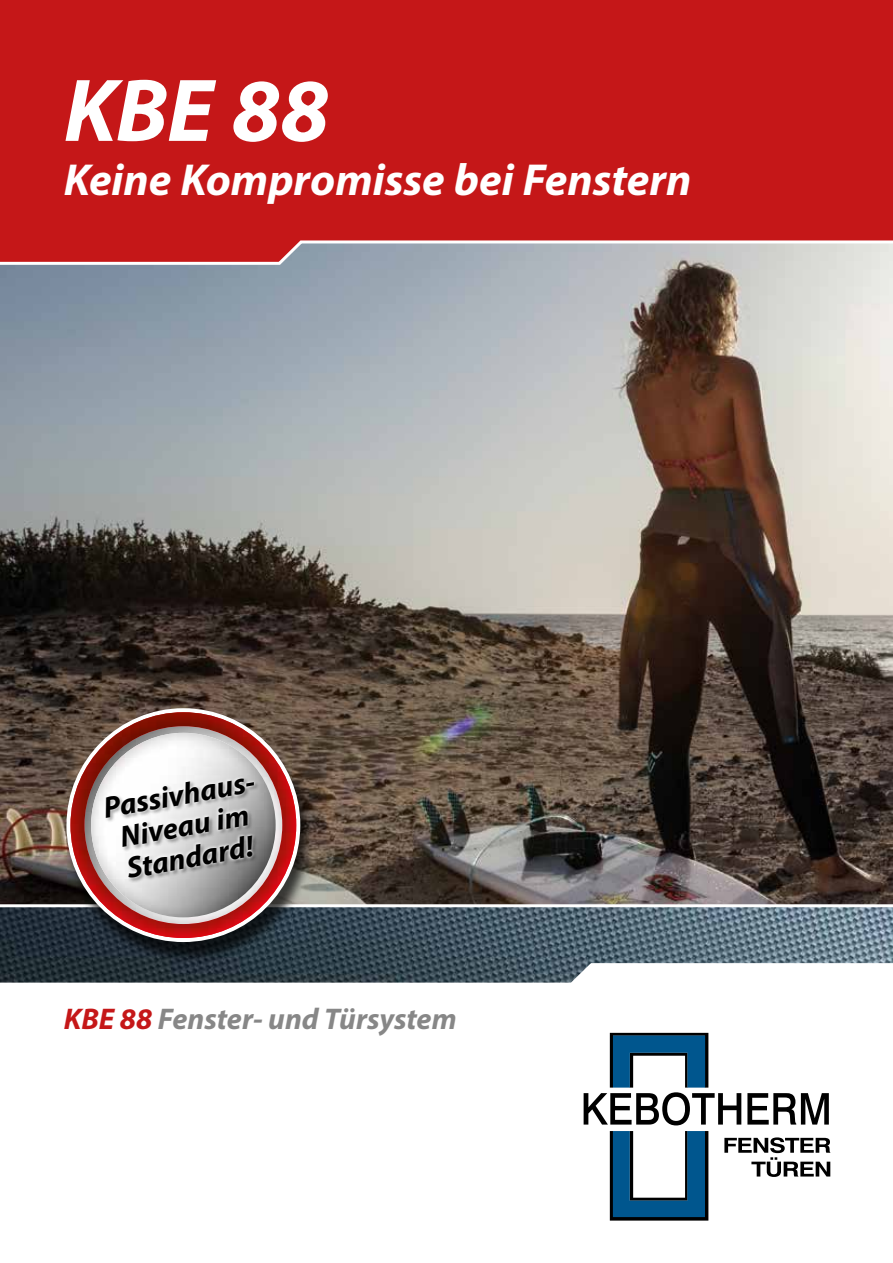
<style>
.page{position:relative;width:893px;height:1263px;background:#fff}
.page>*{position:absolute;margin:0;border:0;box-sizing:border-box;transform-origin:0 0}
.t1{font:italic 700 90px "Myriad Pro";color:#fff}
.t2{font:italic 700 45px "Myriad Pro";color:#fff}
.t3{font:italic 700 30.15px/31.7px "Myriad Pro";color:#000;text-align:center}
.t4{font:italic 700 30px "Myriad Pro";color:#878787}
.s1{color:#c51718}
</style>
<div class="page">
<img style="left:0;top:266px;width:893px;height:638px">
<img style="left:0;top:907px;width:893px;height:75px">
<div style="left:0;top:0;width:893px;height:239px;background:#c51718"></div>
<svg style="left:0;top:239px;width:893px;height:27px;background:#c18e92"></svg>
<svg style="left:610px;top:1131px;width:98px;height:89px"></svg>
<svg style="left:584px;top:1033px;width:157px;height:92px"></svg>
<svg style="left:747px;top:1093px;width:82px;height:31px"></svg>
<svg style="left:724px;top:1137px;width:106px;height:40px"></svg>
<div style="left:63px;top:713px;width:252px;height:252px;background:#000;opacity:.7"></div>
<img style="left:71px;top:712px;width:225px;height:226px">
<img style="left:84px;top:726px;width:198px;height:198px">
<img style="left:91px;top:733px;width:185px;height:184px;border-radius:92px">
<svg style="left:98px;top:767px;width:173px;height:117px"></svg>
<h1 class="t1" style="left:64px;top:52px;width:267px">KBE 88</h1>
<h2 class="t2" style="left:64px;top:151px;width:629px">Keine Kompromisse bei Fenstern</h2>
<p class="t3" style="left:101px;top:792px;width:160px;rotate:-10deg">Passivhaus-<br>Niveau im<br>Standard!</p>
<p class="t4" style="left:64px;top:1000px;width:394px"><span class="s1">KBE 88</span> Fenster- und Türsystem</p>
</div>
